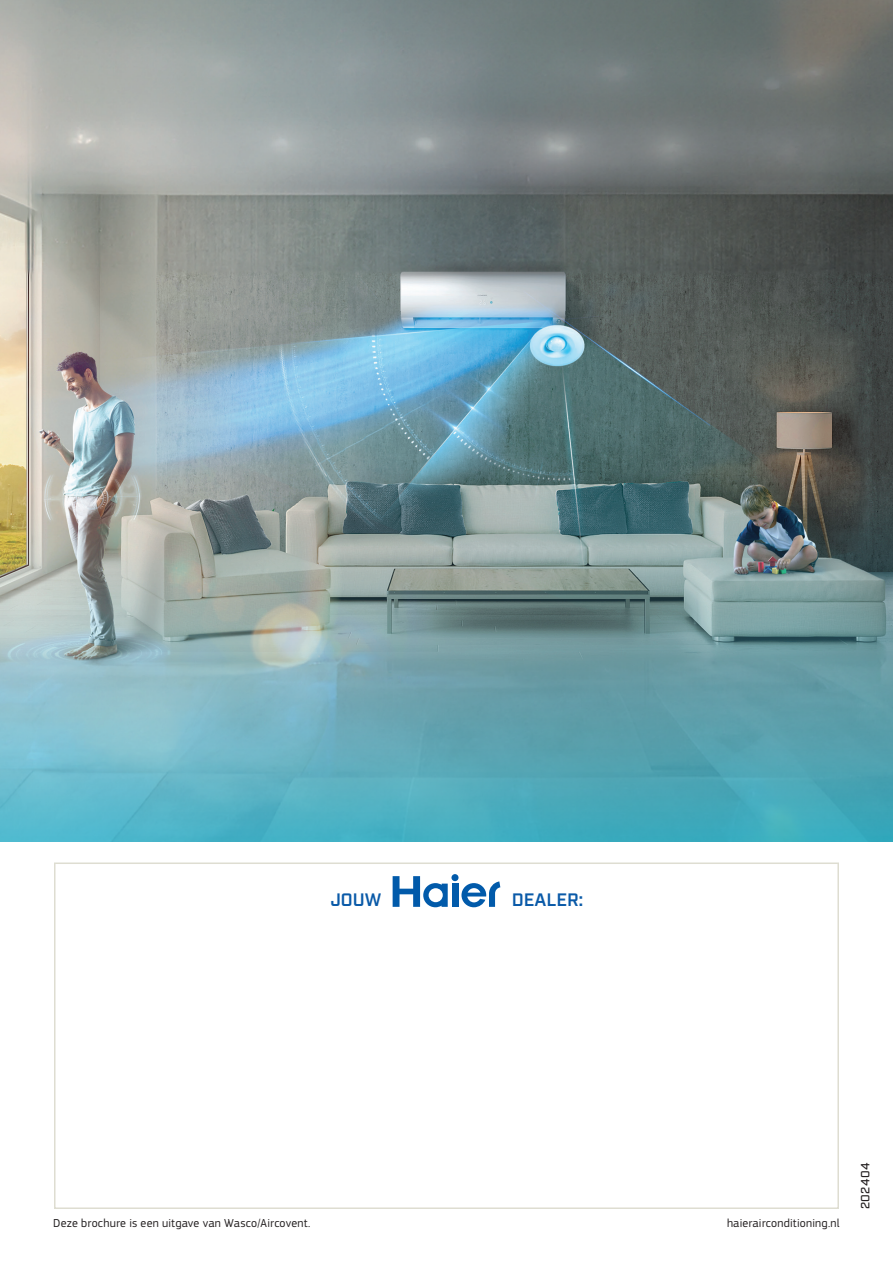
<style>
.page{position:relative;width:893px;height:1263px;background:#fff}
.page>*{position:absolute;margin:0;border:0;box-sizing:border-box;transform-origin:0 0}
.t1{font:600 18px "Industry";color:#0a5aa8}
.t2{font:12px "PF Square Sans Pro";letter-spacing:.015em;color:#231f20}
.t3{font:500 12px "Industry";letter-spacing:.025em;color:#231f20}
</style>
<div class="page">
<div style="left:452px;top:883px;width:6px;height:24px;background:#015aaa"></div>
<div style="left:451px;top:874px;width:7px;height:7px;background:#015aaa;border-radius:50%"></div>
<svg style="left:393px;top:876px;width:55px;height:31px"></svg>
<svg style="left:461px;top:881px;width:39px;height:26px"></svg>
<img style="left:0;top:0;width:893px;height:842px">
<div style="left:54px;top:862px;width:785px;height:347px;border:2px solid #deddd1"></div>
<h1 class="t1" style="left:331px;top:889px;width:52px">JOUW</h1>
<h1 class="t1" style="left:512px;top:889px;width:73px">DEALER:</h1>
<p class="t2" style="left:53px;top:1216px;width:259px">Deze brochure is een uitgave van Wasco/Aircovent.</p>
<p class="t2" style="left:727px;top:1216px;width:114px">haierairconditioning.nl</p>
<p class="t3" style="left:858px;top:1209px;width:48px;rotate:-90deg">202404</p>
</div>
